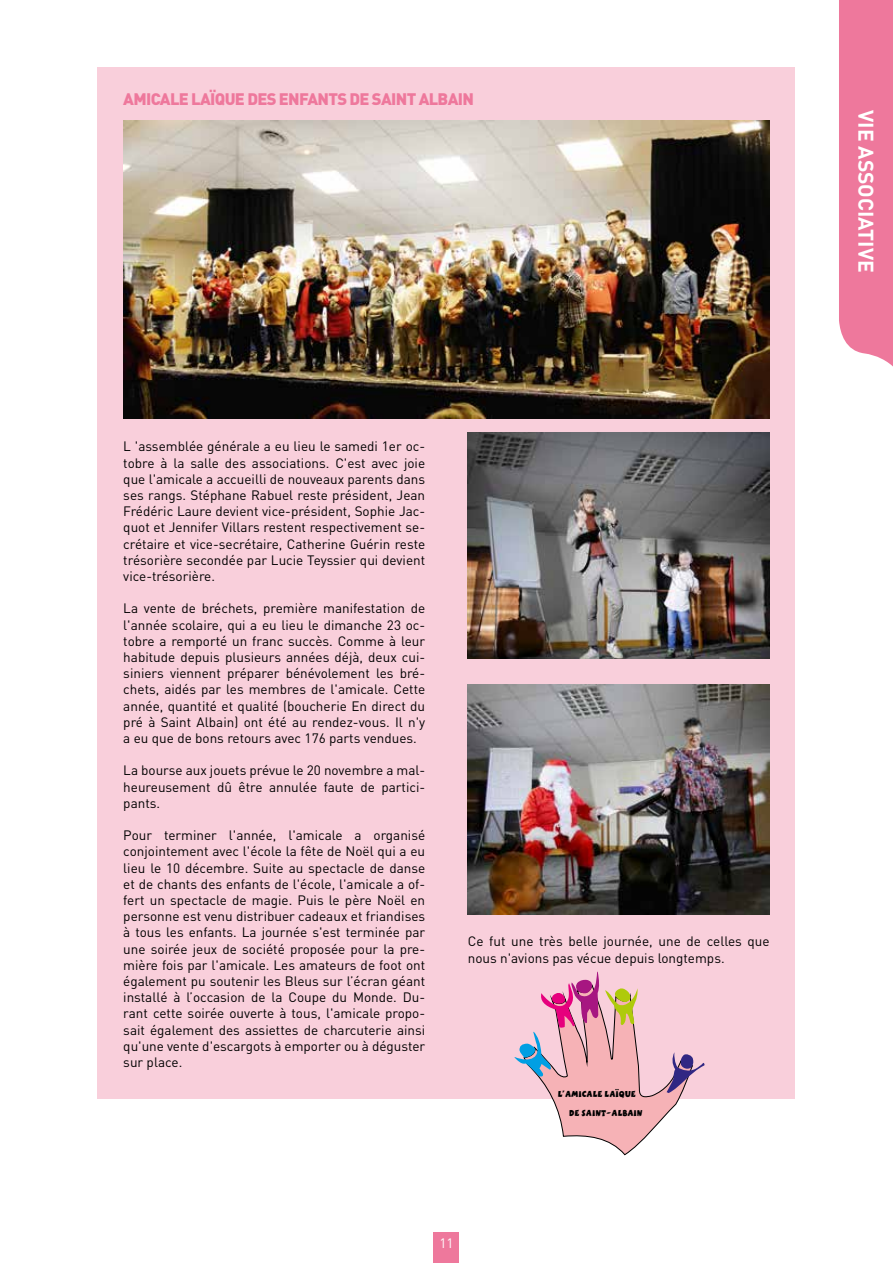
<style>
.page{position:relative;width:893px;height:1263px;background:#fff}
.page>*{position:absolute;margin:0;border:0;box-sizing:border-box;transform-origin:0 0}
.t1{font:700 21px "DIN";color:#fff}
.t2{font:900 16.5px "DIN";letter-spacing:-.04em;color:#ee789c}
.t3{font:13.5px/16.2px "DIN";color:#000;text-align:justify}
.t4{font:13.5px "DIN";color:#fff}
.t5{font:8.85px/19.2px "Boink Let Plain";color:#000}
</style>
<div class="page">
<div style="left:839px;top:0;width:54px;height:367px;background:#ee789c"></div>
<div style="left:433px;top:1232px;width:26px;height:31px;background:#ee789c"></div>
<div style="left:98px;top:67px;width:697px;height:1031px;background:#f9cfdb"></div>
<img style="left:123px;top:120px;width:647px;height:298px">
<img style="left:468px;top:432px;width:302px;height:227px">
<img style="left:468px;top:684px;width:302px;height:230px">
<svg style="left:514px;top:972px;width:191px;height:183px"></svg>
<p class="t2" style="left:123px;top:88px;width:352px">AMICALE LAÏQUE DES ENFANTS DE SAINT ALBAIN</p>
<p class="t3" style="left:123px;top:438px;width:303px">L 'assemblée générale a eu lieu le samedi 1er oc&shy;tobre à la salle des associations. C'est avec joie que l'amicale a accueilli de nouveaux parents dans ses rangs. Stéphane Rabuel reste président, Jean Frédéric Laure devient vice-président, Sophie Jac&shy;quot et Jennifer Villars restent respectivement se&shy;crétaire et vice-secrétaire, Catherine Guérin reste trésorière secondée par Lucie Teyssier qui devient vice-trésorière.</p>
<p class="t3" style="left:123px;top:600px;width:303px">La vente de bréchets, première manifestation de l'année scolaire, qui a eu lieu le dimanche 23 oc&shy;tobre a remporté un franc succès. Comme à leur habitude depuis plusieurs années déjà, deux cui&shy;siniers viennent préparer bénévolement les bré&shy;chets, aidés par les membres de l'amicale. Cette année, quantité et qualité (boucherie En direct du pré à Saint Albain) ont été au rendez-vous. Il n'y a eu que de bons retours avec 176 parts vendues.</p>
<p class="t3" style="left:123px;top:762px;width:303px">La bourse aux jouets prévue le 20 novembre a mal&shy;heureusement dû être annulée faute de partici&shy;pants.</p>
<p class="t3" style="left:123px;top:827px;width:303px">Pour terminer l'année, l'amicale a organisé conjointement avec l'école la fête de Noël qui a eu lieu le 10 décembre. Suite au spectacle de danse et de chants des enfants de l'école, l'amicale a of&shy;fert un spectacle de magie. Puis le père Noël en personne est venu distribuer cadeaux et friandises à tous les enfants. La journée s'est terminée par une soirée jeux de société proposée pour la pre&shy;mière fois par l'amicale. Les amateurs de foot ont également pu soutenir les Bleus sur l’écran géant installé à l’occasion de la Coupe du Monde. Du&shy;rant cette soirée ouverte à tous, l'amicale propo&shy;sait également des assiettes de charcuterie ainsi qu'une vente d'escargots à emporter ou à déguster sur place.</p>
<p class="t3" style="left:468px;top:933px;width:303px">Ce fut une très belle journée, une de celles que nous n'avions pas vécue depuis longtemps.</p>
<p class="t5" style="left:569px;top:1085px;width:75px;text-indent:-11px">L’AMICALE LAÏQUE<br>DE SAINT-ALBAIN</p>
<p class="t4" style="left:439px;top:1235px;width:16px">11</p>
<h1 class="t1" style="left:880px;top:110px;width:164px;rotate:90deg">VIE ASSOCIATIVE</h1>
</div>
